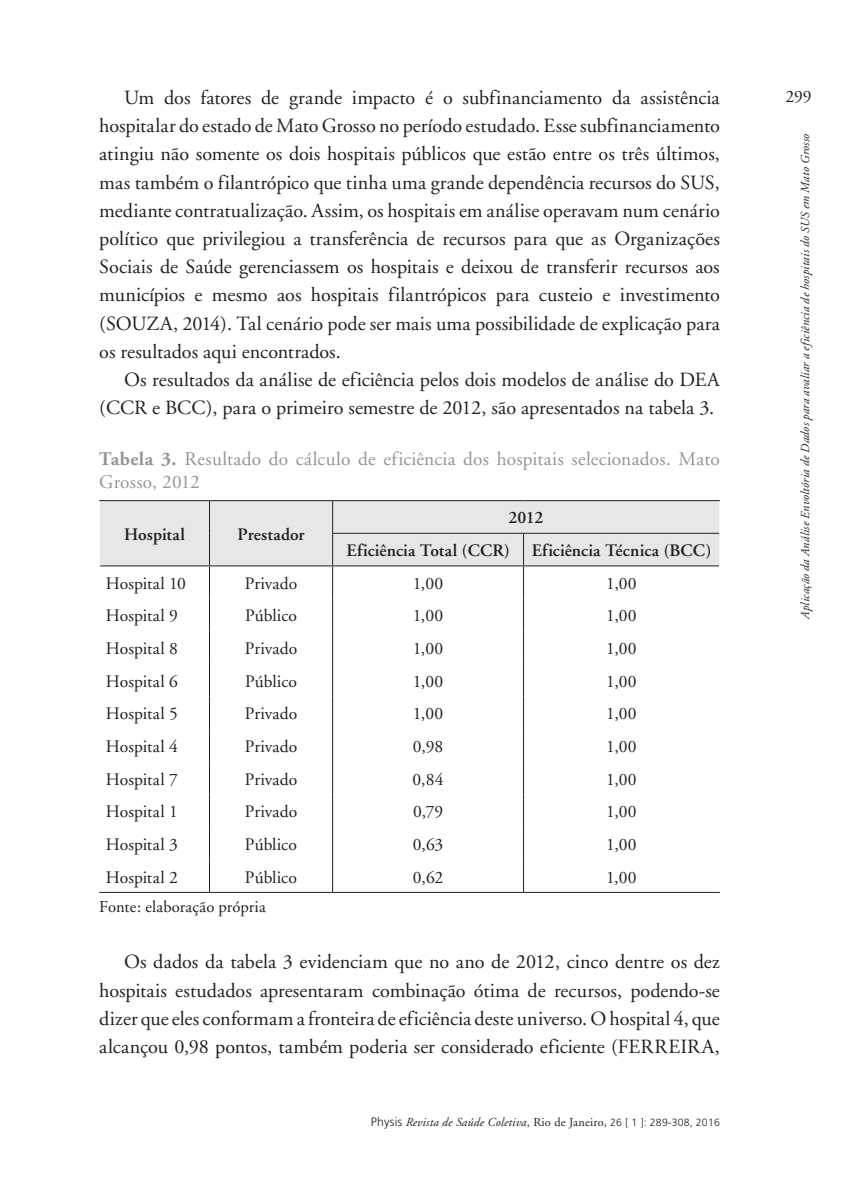
<style>
.page{position:relative;width:844px;height:1191px;background:#fff}
.page>*{position:absolute;margin:0;border:0;box-sizing:border-box;transform-origin:0 0}
.t1{font:20.12px/28.2px "Adobe Garamond";color:#231f20;text-align:justify}
.t2{font:19.25px/22.9px "Adobe Garamond";letter-spacing:.015em;color:#939598}
.t3{font:17.5px "Adobe Garamond";letter-spacing:.005em;color:#231f20}
.t4{font:600 17.5px/32.6px "Adobe Garamond";letter-spacing:.005em;color:#231f20}
.t5{font:16.62px "Adobe Garamond";letter-spacing:.01em;color:#231f20}
.t6{font:italic 12.25px "Adobe Garamond";letter-spacing:.015em;color:#231f20}
.s1{font-weight:700}
.s2{font-family:"Frutiger";font-weight:300;font-style:normal}
.s3{font-style:normal}
.s4{font-family:"Frutiger";font-weight:300;font-style:normal;font-size:10.5px}
</style>
<div class="page">
<div style="left:100px;top:501px;width:619px;height:65px;background:#e6e7e9"></div>
<hr style="left:99px;top:500px;width:110px;height:1px;background:#231f20">
<hr style="left:209px;top:500px;width:123px;height:1px;background:#231f20">
<hr style="left:332px;top:500px;width:191px;height:1px;background:#231f20">
<hr style="left:523px;top:500px;width:196px;height:1px;background:#231f20">
<hr style="left:332px;top:533px;width:191px;height:1px;background:#231f20">
<hr style="left:523px;top:533px;width:195px;height:1px;background:#231f20">
<hr style="left:100px;top:565px;width:109px;height:1px;background:#231f20">
<hr style="left:209px;top:565px;width:123px;height:1px;background:#231f20">
<hr style="left:332px;top:565px;width:191px;height:1px;background:#231f20">
<hr style="left:523px;top:565px;width:195px;height:1px;background:#231f20">
<hr style="left:99px;top:892px;width:110px;height:1px;background:#231f20">
<hr style="left:209px;top:892px;width:123px;height:1px;background:#231f20">
<hr style="left:332px;top:892px;width:191px;height:1px;background:#231f20">
<hr style="left:523px;top:892px;width:196px;height:1px;background:#231f20">
<hr style="left:209px;top:501px;width:1px;height:32px;background:#231f20">
<hr style="left:209px;top:533px;width:1px;height:32px;background:#231f20">
<hr style="left:332px;top:501px;width:1px;height:32px;background:#231f20">
<hr style="left:332px;top:534px;width:1px;height:31px;background:#231f20">
<hr style="left:523px;top:534px;width:1px;height:31px;background:#231f20">
<hr style="left:209px;top:566px;width:1px;height:32px;background:#231f20">
<hr style="left:332px;top:566px;width:1px;height:32px;background:#231f20">
<hr style="left:523px;top:566px;width:1px;height:32px;background:#231f20">
<hr style="left:209px;top:598px;width:1px;height:33px;background:#231f20">
<hr style="left:332px;top:598px;width:1px;height:33px;background:#231f20">
<hr style="left:523px;top:598px;width:1px;height:33px;background:#231f20">
<hr style="left:209px;top:631px;width:1px;height:33px;background:#231f20">
<hr style="left:332px;top:631px;width:1px;height:33px;background:#231f20">
<hr style="left:523px;top:631px;width:1px;height:33px;background:#231f20">
<hr style="left:209px;top:664px;width:1px;height:32px;background:#231f20">
<hr style="left:332px;top:664px;width:1px;height:32px;background:#231f20">
<hr style="left:523px;top:664px;width:1px;height:32px;background:#231f20">
<hr style="left:209px;top:696px;width:1px;height:33px;background:#231f20">
<hr style="left:332px;top:696px;width:1px;height:33px;background:#231f20">
<hr style="left:523px;top:696px;width:1px;height:33px;background:#231f20">
<hr style="left:209px;top:729px;width:1px;height:33px;background:#231f20">
<hr style="left:332px;top:729px;width:1px;height:33px;background:#231f20">
<hr style="left:523px;top:729px;width:1px;height:33px;background:#231f20">
<hr style="left:209px;top:762px;width:1px;height:32px;background:#231f20">
<hr style="left:332px;top:762px;width:1px;height:32px;background:#231f20">
<hr style="left:523px;top:762px;width:1px;height:32px;background:#231f20">
<hr style="left:209px;top:794px;width:1px;height:33px;background:#231f20">
<hr style="left:332px;top:794px;width:1px;height:33px;background:#231f20">
<hr style="left:523px;top:794px;width:1px;height:33px;background:#231f20">
<hr style="left:209px;top:827px;width:1px;height:32px;background:#231f20">
<hr style="left:332px;top:827px;width:1px;height:32px;background:#231f20">
<hr style="left:523px;top:827px;width:1px;height:32px;background:#231f20">
<hr style="left:209px;top:859px;width:1px;height:33px;background:#231f20">
<hr style="left:332px;top:859px;width:1px;height:33px;background:#231f20">
<hr style="left:523px;top:859px;width:1px;height:33px;background:#231f20">
<p class="t1" style="left:99px;top:84px;width:622px;text-indent:25px">Um dos fatores de grande impacto é o subfinanciamento da assistência hospitalar do estado de Mato Grosso no período estudado. Esse subfinanciamento atingiu não somente os dois hospitais públicos que estão entre os três últimos, mas também o filantrópico que tinha uma grande dependência recursos do SUS, mediante contratualização. Assim, os hospitais em análise operavam num cenário político que privilegiou a transferência de recursos para que as Organizações Sociais de Saúde gerenciassem os hospitais e deixou de transferir recursos aos municípios e mesmo aos hospitais filantrópicos para custeio e investimento (SOUZA, 2014). Tal cenário pode ser mais uma possibilidade de explicação para os resultados aqui encontrados.</p>
<p class="t1" style="left:99px;top:366px;width:622px;text-align:right">Os resultados da análise de eficiência pelos dois modelos de análise do DEA (CCR e BCC), para o primeiro semestre de 2012, são apresentados na tabela 3.</p>
<p class="t2" style="left:99px;top:448px;width:622px"><span class="s1">Tabela 3.</span> Resultado do cálculo de eficiência dos hospitais selecionados. Mato<br>Grosso, 2012</p>
<p class="t4" style="left:124px;top:518px;width:62px">Hospital</p>
<p class="t4" style="left:237px;top:518px;width:69px">Prestador</p>
<p class="t4" style="left:346px;top:502px;width:198px;text-indent:162px">2012<br>Eficiência Total (CCR)</p>
<p class="t4" style="left:531px;top:534px;width:181px">Eficiência Técnica (BCC)</p>
<p class="t3" style="left:106px;top:574px;width:81px">Hospital 10</p>
<p class="t3" style="left:245px;top:574px;width:54px">Privado</p>
<p class="t3" style="left:413px;top:574px;width:32px">1,00</p>
<p class="t3" style="left:606px;top:574px;width:32px">1,00</p>
<p class="t3" style="left:106px;top:606px;width:73px">Hospital 9</p>
<p class="t3" style="left:245px;top:606px;width:54px">Público</p>
<p class="t3" style="left:413px;top:606px;width:32px">1,00</p>
<p class="t3" style="left:606px;top:606px;width:32px">1,00</p>
<p class="t3" style="left:106px;top:639px;width:73px">Hospital 8</p>
<p class="t3" style="left:245px;top:639px;width:54px">Privado</p>
<p class="t3" style="left:413px;top:639px;width:32px">1,00</p>
<p class="t3" style="left:606px;top:639px;width:32px">1,00</p>
<p class="t3" style="left:106px;top:671px;width:73px">Hospital 6</p>
<p class="t3" style="left:245px;top:671px;width:54px">Público</p>
<p class="t3" style="left:413px;top:671px;width:32px">1,00</p>
<p class="t3" style="left:606px;top:671px;width:32px">1,00</p>
<p class="t3" style="left:106px;top:704px;width:73px">Hospital 5</p>
<p class="t3" style="left:245px;top:704px;width:54px">Privado</p>
<p class="t3" style="left:413px;top:704px;width:32px">1,00</p>
<p class="t3" style="left:606px;top:704px;width:32px">1,00</p>
<p class="t3" style="left:106px;top:737px;width:73px">Hospital 4</p>
<p class="t3" style="left:245px;top:737px;width:54px">Privado</p>
<p class="t3" style="left:413px;top:737px;width:32px">0,98</p>
<p class="t3" style="left:606px;top:737px;width:32px">1,00</p>
<p class="t3" style="left:106px;top:769px;width:73px">Hospital 7</p>
<p class="t3" style="left:245px;top:769px;width:54px">Privado</p>
<p class="t3" style="left:412px;top:769px;width:32px">0,84</p>
<p class="t3" style="left:606px;top:769px;width:32px">1,00</p>
<p class="t3" style="left:106px;top:802px;width:73px">Hospital 1</p>
<p class="t3" style="left:245px;top:802px;width:54px">Privado</p>
<p class="t3" style="left:413px;top:802px;width:32px">0,79</p>
<p class="t3" style="left:606px;top:802px;width:32px">1,00</p>
<p class="t3" style="left:106px;top:835px;width:73px">Hospital 3</p>
<p class="t3" style="left:245px;top:835px;width:54px">Público</p>
<p class="t3" style="left:412px;top:835px;width:32px">0,63</p>
<p class="t3" style="left:606px;top:835px;width:32px">1,00</p>
<p class="t3" style="left:106px;top:867px;width:73px">Hospital 2</p>
<p class="t3" style="left:245px;top:867px;width:54px">Público</p>
<p class="t3" style="left:412px;top:867px;width:32px">0,62</p>
<p class="t3" style="left:606px;top:867px;width:32px">1,00</p>
<p class="t5" style="left:99px;top:898px;width:168px">Fonte: elaboração própria</p>
<p class="t1" style="left:99px;top:948px;width:622px;text-indent:25px">Os dados da tabela 3 evidenciam que no ano de 2012, cinco dentre os dez hospitais estudados apresentaram combinação ótima de recursos, podendo-se dizer que eles conformam a fronteira de eficiência deste universo. O hospital 4, que alcançou 0,98 pontos, também poderia ser considerado eficiente (FERREIRA,</p>
<p class="t6" style="left:370px;top:1115px;width:350px"><span class="s2">Physis</span> Revista de Saúde Coletiva<span class="s3">, Rio de Janeiro,</span> <span class="s4">26 [ 1 ]: 289-308, 2016</span></p>
<p class="t3" style="left:785px;top:87px;width:28px">299</p>
<p class="t6" style="left:798px;top:618px;width:486px;rotate:-90deg">Aplicação da Análise Envoltória de Dados para avaliar a eficiência de hospitais do SUS em Mato Grosso</p>
</div>
